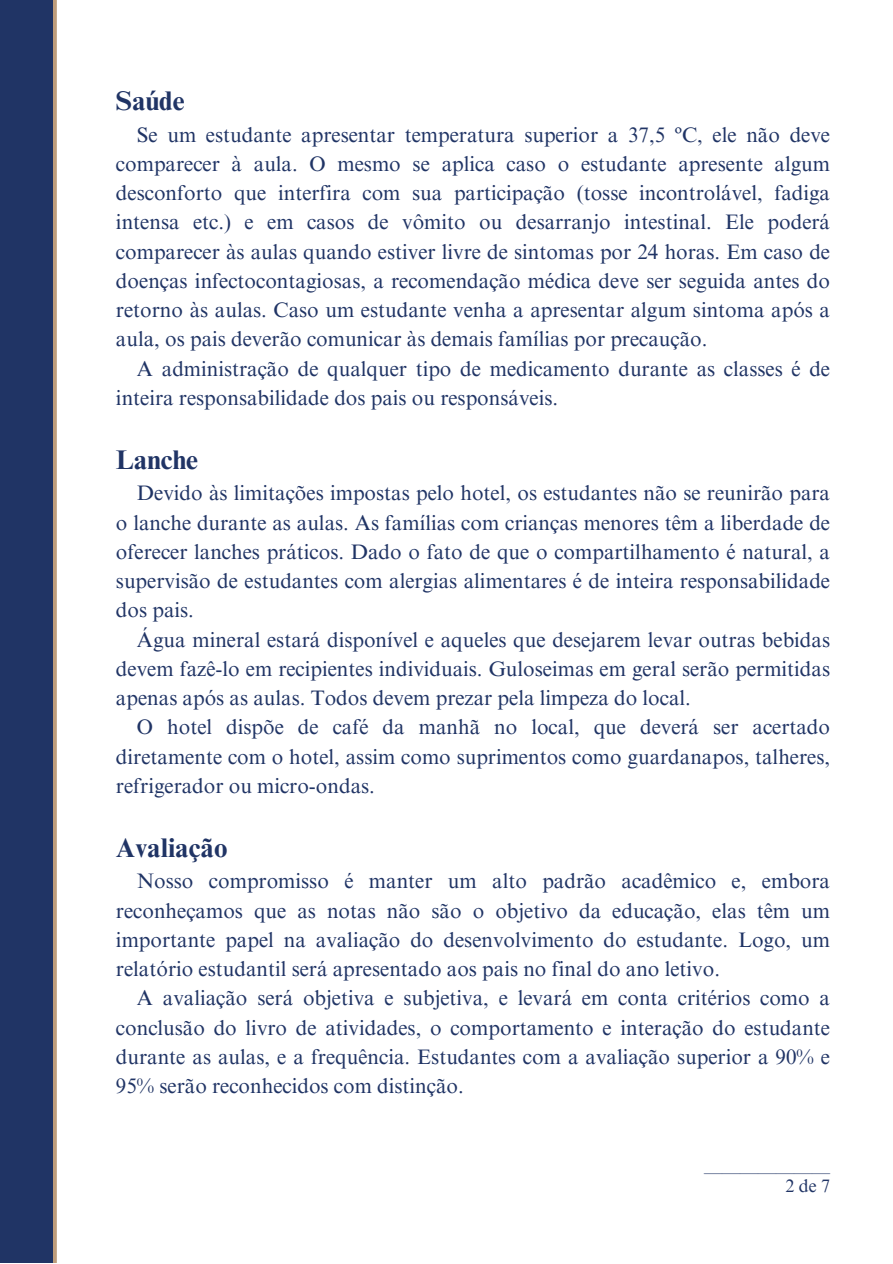
<style>
.page{position:relative;width:893px;height:1264px;background:#fff}
.page>*{position:absolute;margin:0;border:0;box-sizing:border-box;transform-origin:0 0}
.t1{font:700 27px "Times NRMT Pro";color:#203465}
.t2{font:21px/29.2px "Times NRMT Pro";color:#203465;text-align:justify}
.t3{font:18px "Times NRMT Pro";color:#203465}
.s1{color:#fff}
</style>
<div class="page">
<div style="left:0;top:0;width:892px;height:1262px;background:#203465"></div>
<div style="left:53px;top:0;width:839px;height:1262px;background:#fff"></div>
<p class="t1" style="left:116px;top:91px;width:70px">Saúde</p>
<p class="t2" style="left:116px;top:122px;width:715px"><span class="s1">—</span>Se um estudante apresentar temperatura superior a 37,5 ºC, ele não deve comparecer à aula. O mesmo se aplica caso o estudante apresente algum desconforto que interfira com sua participação (tosse incontrolável, fadiga intensa etc.) e em casos de vômito ou desarranjo intestinal. Ele poderá comparecer às aulas quando estiver livre de sintomas por 24 horas. Em caso de doenças infectocontagiosas, a recomendação médica deve ser seguida antes do retorno às aulas. Caso um estudante venha a apresentar algum sintoma após a aula, os pais deverão comunicar às demais famílias por precaução.</p>
<p class="t2" style="left:116px;top:356px;width:715px"><span class="s1">—</span>A administração de qualquer tipo de medicamento durante as classes é de inteira responsabilidade dos pais ou responsáveis.</p>
<p class="t1" style="left:116px;top:449px;width:84px">Lanche</p>
<p class="t2" style="left:116px;top:481px;width:715px"><span class="s1">—</span>Devido às limitações impostas pelo hotel, os estudantes não se reunirão para o lanche durante as aulas. As famílias com crianças menores têm a liberdade de oferecer lanches práticos. Dado o fato de que o compartilhamento é natural, a supervisão de estudantes com alergias alimentares é de inteira responsabilidade dos pais.</p>
<p class="t2" style="left:116px;top:627px;width:715px"><span class="s1">—</span>Água mineral estará disponível e aqueles que desejarem levar outras bebidas devem fazê-lo em recipientes individuais. Guloseimas em geral serão permitidas apenas após as aulas. Todos devem prezar pela limpeza do local.</p>
<p class="t2" style="left:116px;top:715px;width:715px"><span class="s1">—</span>O hotel dispõe de café da manhã no local, que deverá ser acertado diretamente com o hotel, assim como suprimentos como guardanapos, talheres, refrigerador ou micro-ondas.</p>
<p class="t1" style="left:116px;top:837px;width:113px">Avaliação</p>
<p class="t2" style="left:116px;top:869px;width:715px"><span class="s1">—</span>Nosso compromisso é manter um alto padrão acadêmico e, embora reconheçamos que as notas não são o objetivo da educação, elas têm um importante papel na avaliação do desenvolvimento do estudante. Logo, um relatório estudantil será apresentado aos pais no final do ano letivo.</p>
<p class="t2" style="left:116px;top:986px;width:715px"><span class="s1">—</span>A avaliação será objetiva e subjetiva, e levará em conta critérios como a conclusão do livro de atividades, o comportamento e interação do estudante durante as aulas, e a frequência. Estudantes com a avaliação superior a 90% e 95% serão reconhecidos com distinção.</p>
<p class="t3" style="left:704px;top:1164px;width:127px">———————</p>
<p class="t3" style="left:785px;top:1179px;width:46px">2de7</p>
</div>
